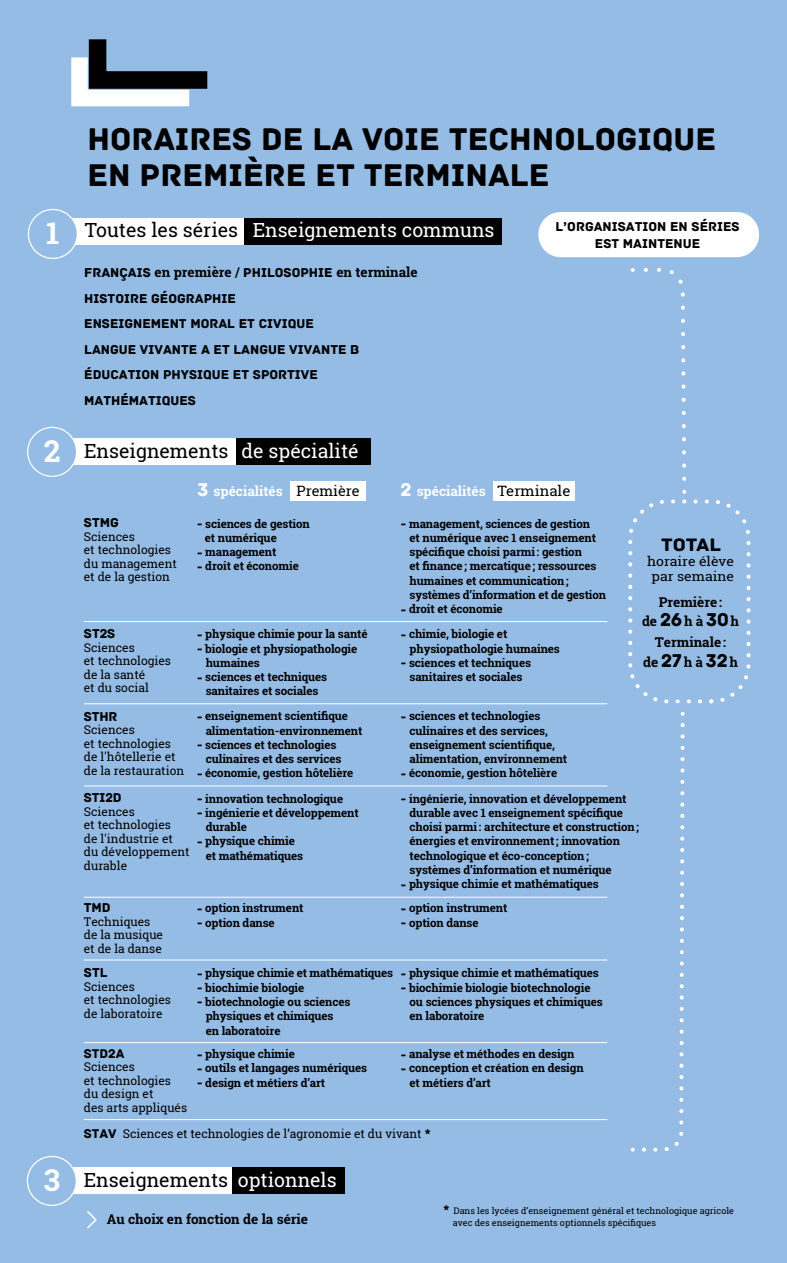
<style>
.page{position:relative;width:787px;height:1263px;background:#95bce5}
.page>*{position:absolute;margin:0;border:0;box-sizing:border-box;transform-origin:0 0}
.t1{font:33px/36px "Archive";color:#000}
.t2{font:19.5px "Roboto Slab";color:#000}
.t3{font:19.5px "Roboto Slab";color:#fff}
.t4{font:18.9px "Archive";color:#000;scale:1.07 1}
.t5{font:13.5px/25.5px "Archive";color:#000}
.t6{font:700 13.5px "Roboto Slab";color:#000}
.t7{font:700 13.5px "Roboto Slab";color:#fff}
.t8{font:13.35px "Archive";color:#000}
.t9{font:13.2px/14.9px "Roboto Slab";color:#000;text-align:center;scale:1.07 1}
.t10{font:12px/13.5px "Roboto Slab";color:#000}
.t11{font:700 11.55px/14.2px "Roboto Slab";letter-spacing:-.01em;color:#000}
.t12{font:9px/12px "Roboto Slab";color:#000}
.s1{font-weight:700;font-size:30.15px}
.s2{color:#000}
.s3{font-family:"Archive";font-weight:400}
.s4{font-weight:700;font-size:30.15px;color:#fff}
.s5{color:#fff}
.s6{font-family:"Archive";font-weight:400;font-size:19.5px}
.s7{font-weight:400;font-size:14.25px;color:#000}
.s8{font-size:15px}
.s9{font-family:"Archive";font-size:13.35px}
.s10{font-family:"Archive";font-size:13.5px}
</style>
<div class="page">
<div style="left:628px;top:499px;width:122px;height:204px;border:4px dashed #fff;border-radius:37px"></div>
<div style="left:72px;top:439px;width:164px;height:26px;background:#fff"></div>
<div style="left:236px;top:439px;width:135px;height:26px;background:#000"></div>
<div style="left:28px;top:427px;width:49px;height:49px;background:#95bce5;border-radius:50%"></div>
<div style="left:27px;top:427px;width:50px;height:50px;border:1px solid #fff;border-radius:50%"></div>
<div style="left:67px;top:219px;width:249px;height:26px;background:#fff"></div>
<div style="left:244px;top:219px;width:258px;height:26px;background:#000"></div>
<div style="left:28px;top:209px;width:49px;height:49px;background:#95bce5;border-radius:50%"></div>
<div style="left:28px;top:209px;width:50px;height:50px;border:1px solid #fff;border-radius:50%"></div>
<svg style="left:643px;top:268px;width:44px;height:225px"></svg>
<svg style="left:642px;top:714px;width:43px;height:438px"></svg>
<div style="left:538px;top:212px;width:221px;height:45px;background:#fff;border-radius:22px"></div>
<svg style="left:71px;top:39px;width:136px;height:67px"></svg>
<div style="left:290px;top:482px;width:76px;height:19px;background:#fff"></div>
<div style="left:493px;top:482px;width:81px;height:19px;background:#fff"></div>
<div style="left:72px;top:1168px;width:160px;height:26px;background:#fff"></div>
<div style="left:232px;top:1168px;width:113px;height:26px;background:#000"></div>
<div style="left:27px;top:1156px;width:49px;height:49px;background:#95bce5;border-radius:50%"></div>
<div style="left:27px;top:1156px;width:50px;height:50px;border:1px solid #fff;border-radius:50%"></div>
<svg style="left:87px;top:1211px;width:10px;height:18px"></svg>
<hr style="left:84px;top:621px;width:523px;height:1px;background:#fff">
<hr style="left:84px;top:703px;width:523px;height:1px;background:#fff">
<hr style="left:84px;top:786px;width:523px;height:1px;background:#fff">
<hr style="left:84px;top:1042px;width:523px;height:1px;background:#fff">
<hr style="left:84px;top:1119px;width:523px;height:1px;background:#fff">
<hr style="left:84px;top:960px;width:523px;height:1px;background:#fff">
<hr style="left:84px;top:897px;width:523px;height:1px;background:#fff">
<h1 class="t1" style="left:87px;top:122px;width:630px">HORAIRES DE LA VOIE TECHNOLOGIQUE<br>EN PREMIÈRE ET TERMINALE</h1>
<h2 class="t3" style="left:46px;top:217px;width:450px"><span class="s1">1</span> <span class="s2">Toutes les séries</span> Enseignements communs</h2>
<p class="t6" style="left:84px;top:263px;width:335px"><span class="s3">FRANÇAIS</span> en première / <span class="s3">PHILOSOPHIE</span> en terminale</p>
<p class="t5" style="left:84px;top:285px;width:277px">HISTOIRE GÉOGRAPHIE<br>ENSEIGNEMENT MORAL ET CIVIQUE<br>LANGUE VIVANTE A ET LANGUE VIVANTE B<br>ÉDUCATION PHYSIQUE ET SPORTIVE<br>MATHÉMATIQUES</p>
<h2 class="t2" style="left:44px;top:437px;width:316px"><span class="s4">2</span> Enseignements <span class="s5">de spécialité</span></h2>
<p class="t5" style="left:555px;top:219px;width:186px;line-height:16.5px;text-align:center">L’ORGANISATION EN SÉRIES<br>EST MAINTENUE</p>
<p class="t5" style="left:84px;top:510px;width:36px">STMG</p>
<p class="t10" style="left:84px;top:530px;width:94px">Sciences<br>et technologies du management et de la gestion</p>
<p class="t5" style="left:84px;top:621px;width:33px">ST2S</p>
<p class="t10" style="left:84px;top:640px;width:89px">Sciences<br>et technologies de la santé<br>et du social</p>
<p class="t5" style="left:84px;top:704px;width:35px">STHR</p>
<p class="t10" style="left:84px;top:723px;width:102px">Sciences<br>et technologies de l'hôtellerie et de la restauration</p>
<p class="t5" style="left:84px;top:785px;width:39px">STI2D</p>
<p class="t10" style="left:84px;top:804px;width:107px">Sciences<br>et technologies<br>de l'industrie et du développement durable</p>
<p class="t5" style="left:84px;top:895px;width:28px">TMD</p>
<p class="t10" style="left:84px;top:914px;width:81px">Techniques de la musique et de la danse</p>
<p class="t5" style="left:84px;top:960px;width:25px">STL</p>
<p class="t10" style="left:84px;top:979px;width:89px">Sciences<br>et technologies de laboratoire</p>
<p class="t8" style="left:84px;top:1045px;width:42px">STD2A</p>
<p class="t10" style="left:84px;top:1060px;width:105px">Sciences<br>et technologies du design et<br>des arts appliqués</p>
<p class="t7" style="left:197px;top:482px;width:164px"><span class="s6">3</span> spécialités <span class="s7">Première</span></p>
<p class="t7" style="left:400px;top:482px;width:171px"><span class="s6">2</span> spécialités <span class="s7">Terminale</span></p>
<p class="t11" style="left:205px;top:516px;width:106px;text-indent:-8px"><span class="s8">-</span> sciences de gestion et numérique</p>
<p class="t11" style="left:197px;top:545px;width:81px"><span class="s8">-</span> management</p>
<p class="t11" style="left:197px;top:559px;width:104px"><span class="s8">-</span> droit et économie</p>
<p class="t11" style="left:197px;top:627px;width:172px"><span class="s8">-</span> physique chimie pour la santé</p>
<p class="t11" style="left:206px;top:641px;width:153px;text-indent:-9px"><span class="s8">-</span> biologie et physiopathologie humaines</p>
<p class="t11" style="left:197px;top:670px;width:132px;text-align:center"><span class="s8">-</span> sciences et techniques sanitaires et sociales</p>
<p class="t11" style="left:206px;top:709px;width:158px;text-indent:-9px"><span class="s8">-</span> enseignement scientifique alimentation-environnement</p>
<p class="t11" style="left:206px;top:737px;width:137px;text-indent:-9px"><span class="s8">-</span> sciences et technologies culinaires et des services</p>
<p class="t11" style="left:197px;top:766px;width:158px"><span class="s8">-</span> économie, gestion hôtelière</p>
<p class="t11" style="left:409px;top:516px;width:198px;text-indent:-9px"><span class="s8">-</span> management, sciences de gestion<br>et numérique avec 1 enseignement spécifique choisi parmi : gestion<br>et finance ; mercatique ; ressources humaines et communication ; systèmes d’information et de gestion</p>
<p class="t11" style="left:400px;top:602px;width:104px"><span class="s8">-</span> droit et économie</p>
<p class="t11" style="left:409px;top:627px;width:152px;text-indent:-9px"><span class="s8">-</span> chimie, biologie et physiopathologie humaines</p>
<p class="t11" style="left:400px;top:655px;width:132px;text-align:center"><span class="s8">-</span> sciences et techniques sanitaires et sociales</p>
<p class="t11" style="left:409px;top:709px;width:159px;text-indent:-9px"><span class="s8">-</span> sciences et technologies culinaires et des services, enseignement scientifique, alimentation, environnement</p>
<p class="t11" style="left:400px;top:766px;width:158px"><span class="s8">-</span> économie, gestion hôtelière</p>
<h3 class="t4" style="left:661px;top:533px;width:58px">TOTAL</h3>
<p class="t9" style="left:647px;top:553px;width:83px">horaire élève par semaine</p>
<p class="t6" style="left:642px;top:612px;width:99px">de <span class="s6">26</span>h à <span class="s6">30</span>h</p>
<p class="t6" style="left:658px;top:593px;width:65px">Première :</p>
<p class="t6" style="left:655px;top:633px;width:73px">Terminale :</p>
<p class="t6" style="left:643px;top:653px;width:96px">de <span class="s6">27</span>h à <span class="s6">32</span>h</p>
<p class="t11" style="left:197px;top:791px;width:148px"><span class="s8">-</span> innovation technologique</p>
<p class="t11" style="left:206px;top:805px;width:154px;text-indent:-9px"><span class="s8">-</span> ingénierie et développement durable</p>
<p class="t11" style="left:206px;top:834px;width:99px;text-indent:-9px"><span class="s8">-</span> physique chimie et mathématiques</p>
<p class="t11" style="left:197px;top:901px;width:108px"><span class="s8">-</span> option instrument</p>
<p class="t11" style="left:197px;top:915px;width:80px"><span class="s8">-</span> option danse</p>
<p class="t11" style="left:409px;top:791px;width:231px;text-indent:-9px"><span class="s8">-</span> ingénierie, innovation et développement durable avec 1 enseignement spécifique choisi parmi : architecture et construction ; énergies et environnement ; innovation technologique et éco-conception ; systèmes d’information et numérique</p>
<p class="t11" style="left:400px;top:876px;width:200px"><span class="s8">-</span> physique chimie et mathématiques</p>
<p class="t11" style="left:400px;top:901px;width:108px"><span class="s8">-</span> option instrument</p>
<p class="t11" style="left:400px;top:915px;width:80px"><span class="s8">-</span> option danse</p>
<p class="t11" style="left:197px;top:966px;width:198px"><span class="s8">-</span> physique chimie et mathématiques</p>
<p class="t11" style="left:197px;top:980px;width:109px"><span class="s8">-</span> biochimie biologie</p>
<p class="t11" style="left:206px;top:994px;width:146px;text-indent:-9px"><span class="s8">-</span> biotechnologie ou sciences physiques et chimiques<br>en laboratoire</p>
<p class="t11" style="left:197px;top:1047px;width:100px"><span class="s8">-</span> physique chimie</p>
<p class="t11" style="left:197px;top:1061px;width:172px"><span class="s8">-</span> outils et langages numériques</p>
<p class="t11" style="left:197px;top:1075px;width:130px"><span class="s8">-</span> design et métiers d’art</p>
<p class="t11" style="left:400px;top:966px;width:200px"><span class="s8">-</span> physique chimie et mathématiques</p>
<p class="t11" style="left:409px;top:980px;width:195px;text-indent:-9px"><span class="s8">-</span> biochimie biologie biotechnologie ou sciences physiques et chimiques en laboratoire</p>
<p class="t11" style="left:400px;top:1047px;width:175px"><span class="s8">-</span> analyse et méthodes en design</p>
<p class="t11" style="left:409px;top:1061px;width:176px;text-indent:-9px"><span class="s8">-</span> conception et création en design et métiers d’art</p>
<p class="t10" style="left:84px;top:1127px;width:349px"><span class="s9">STAV</span> Sciences et technologies de l’agronomie et du vivant <span class="s10">*</span></p>
<h2 class="t2" style="left:44px;top:1166px;width:294px"><span class="s4">3</span> Enseignements <span class="s5">optionnels</span></h2>
<p class="t6" style="left:107px;top:1210px;width:203px">Au choix en fonction de la série</p>
<p class="t12" style="left:453px;top:1205px;width:283px;text-indent:-10px"><span class="s10">*</span> Dans les lycées d’enseignement général et technologique agricole avec des enseignements optionnels spécifiques</p>
</div>
